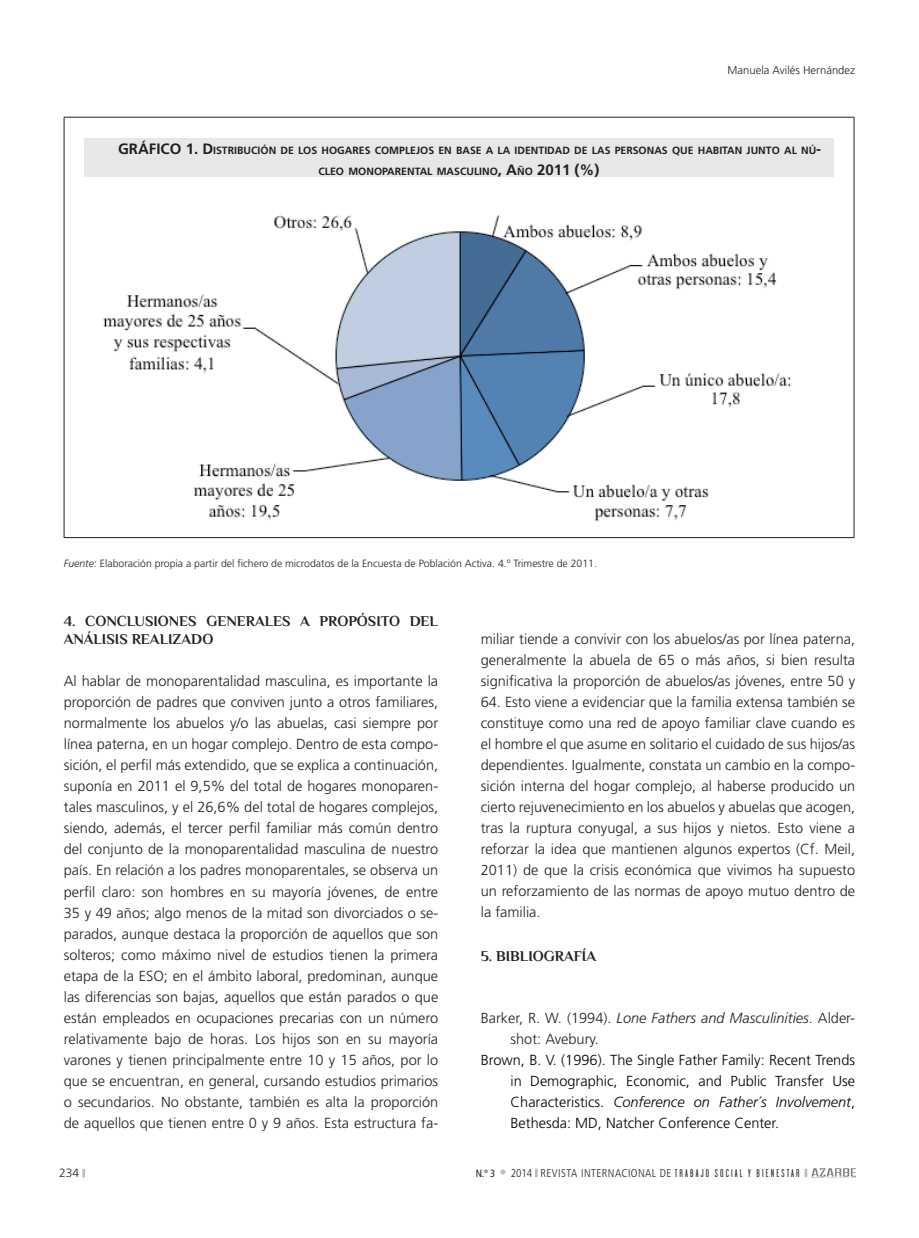
<style>
.page{position:relative;width:919px;height:1238px;background:#fff}
.page>*{position:absolute;margin:0;border:0;box-sizing:border-box;transform-origin:0 0}
.t1{font:700 15px/18px "Philosopher";color:#231f20}
.t2{font:700 15px "Frutiger LT Std";color:#231f20}
.t3{font:300 14.55px/21px "Frutiger LT Std";color:#231f20;text-align:justify}
.t4{font:300 14.55px/21px "Frutiger LT Std";color:#000;text-align:justify}
.t5{font:300 12px "Frutiger LT Std";color:#231f20}
.t6{font:300 condensed 11.25px "Frutiger LT Std";letter-spacing:.04em;color:#231f20}
.t7{font:300 11.25px "Frutiger LT Std";color:#231f20}
.t8{font:700 10.5px/21px "Frutiger LT Std";color:#231f20}
.t9{font:300 10.5px "Frutiger LT Std";color:#231f20}
.s1{font-size:15px}
.s2{font-style:italic}
.s3{font-weight:400;font-size:10.5px}
.s4{font-stretch:normal;font-size:14.55px;color:#bcbdc0}
.s5{font-family:"Garage Gothic";font-weight:400;font-stretch:normal}
</style>
<div class="page">
<svg style="left:535px;top:1168px;width:2px;height:9px"></svg>
<svg style="left:804px;top:1168px;width:3px;height:9px"></svg>
<img style="left:811px;top:1168px;width:44px;height:9px">
<svg style="left:82px;top:1169px;width:3px;height:8px"></svg>
<hr style="left:64px;top:117px;width:790px;height:1px;background:#231f20">
<hr style="left:64px;top:118px;width:1px;height:419px;background:#231f20">
<hr style="left:853px;top:118px;width:1px;height:419px;background:#231f20">
<hr style="left:64px;top:537px;width:790px;height:1px;background:#231f20">
<div style="left:84px;top:138px;width:750px;height:41px;background:#e6e7e9"></div>
<hr style="left:84px;top:177px;width:750px;height:4px;background:#fff">
<img style="left:103px;top:215px;width:688px;height:307px">
<p class="t7" style="left:727px;top:64px;width:129px">Manuela Avilés Hernández</p>
<p class="t2" style="left:118px;top:140px;width:30px">GRÁFICO</p>
<p class="t8" style="left:318px;top:140px;width:504px;text-indent:-133px"><span class="s1">1. D</span>ISTRIBUCIÓN DE LOS HOGARES COMPLEJOS EN BASE A LA IDENTIDAD DE LAS PERSONAS QUE HABITAN JUNTO AL NÚ<span class="s1">-<br></span>CLEO MONOPARENTAL MASCULINO<span class="s1">, A</span>ÑO <span class="s1">2011 (%)</span></p>
<p class="t9" style="left:64px;top:557px;width:534px"><span class="s2">Fuente</span>: Elaboración propia a partir del fichero de microdatos de la Encuesta de Población Activa. 4.º Trimestre de 2011.</p>
<p class="t1" style="left:64px;top:611px;width:376px">4. CONCLUSIONES GENERALES A PROPÓSITO DEL<br>ANÁLISIS REALIZADO</p>
<p class="t3" style="left:64px;top:671px;width:376px">Al hablar de monoparentalidad masculina, es importante la proporción de padres que conviven junto a otros familiares, normalmente los abuelos y/o las abuelas, casi siempre por línea paterna, en un hogar complejo. Dentro de esta compo&shy;sición, el perfil más extendido, que se explica a continuación, suponía en 2011 el 9,5% del total de hogares monoparen&shy;tales masculinos, y el 26,6% del total de hogares complejos, siendo, además, el tercer perfil familiar más común dentro del conjunto de la monoparentalidad masculina de nuestro país. En relación a los padres monoparentales, se observa un perfil claro: son hombres en su mayoría jóvenes, de entre 35 y 49 años; algo menos de la mitad son divorciados o se&shy;parados, aunque destaca la proporción de aquellos que son solteros; como máximo nivel de estudios tienen la primera etapa de la ESO; en el ámbito laboral, predominan, aunque las diferencias son bajas, aquellos que están parados o que están empleados en ocupaciones precarias con un número relativamente bajo de horas. Los hijos son en su mayoría varones y tienen principalmente entre 10 y 15 años, por lo que se encuentran, en general, cursando estudios primarios o secundarios. No obstante, también es alta la proporción de aquellos que tienen entre 0 y 9 años. Esta estructura fa-</p>
<p class="t3" style="left:480px;top:629px;width:376px">miliar tiende a convivir con los abuelos/as por línea paterna, generalmente la abuela de 65 o más años, si bien resulta significativa la proporción de abuelos/as jóvenes, entre 50 y</p>
<p class="t3" style="left:480px;top:692px;width:376px">64. Esto viene a evidenciar que la familia extensa también se constituye como una red de apoyo familiar clave cuando es el hombre el que asume en solitario el cuidado de sus hijos/as dependientes. Igualmente, constata un cambio en la compo&shy;sición interna del hogar complejo, al haberse producido un cierto rejuvenecimiento en los abuelos y abuelas que acogen, tras la ruptura conyugal, a sus hijos y nietos. Esto viene a reforzar la idea que mantienen algunos expertos (Cf. Meil, 2011) de que la crisis económica que vivimos ha supuesto un reforzamiento de las normas de apoyo mutuo dentro de la familia.</p>
<p class="t1" style="left:480px;top:947px;width:117px">5. BIBLIOGRAFÍA</p>
<p class="t3" style="left:510px;top:1007px;width:346px;text-indent:-30px">Barker, R. W. (1994). <span class="s2">Lone Fathers and Masculinities</span>. Alder&shy;shot: Avebury.</p>
<p class="t4" style="left:510px;top:1049px;width:346px;text-indent:-30px">Brown, B. V. (1996). The Single Father Family: Recent Trends in Demographic, Economic, and Public Transfer Use Characteristics. <span class="s2">Conference on Father´s Involvement</span>, Bethesda: MD, Natcher Conference Center.</p>
<p class="t5" style="left:59px;top:1166px;width:22px">234</p>
<p class="t6" style="left:476px;top:1166px;width:325px"><span class="s3">N.º 3</span> <span class="s4">•</span> 2014 REVISTA INTERNACIONAL DE <span class="s5">TRABA JO SOCIAL Y BIENESTAR</span></p>
</div>
